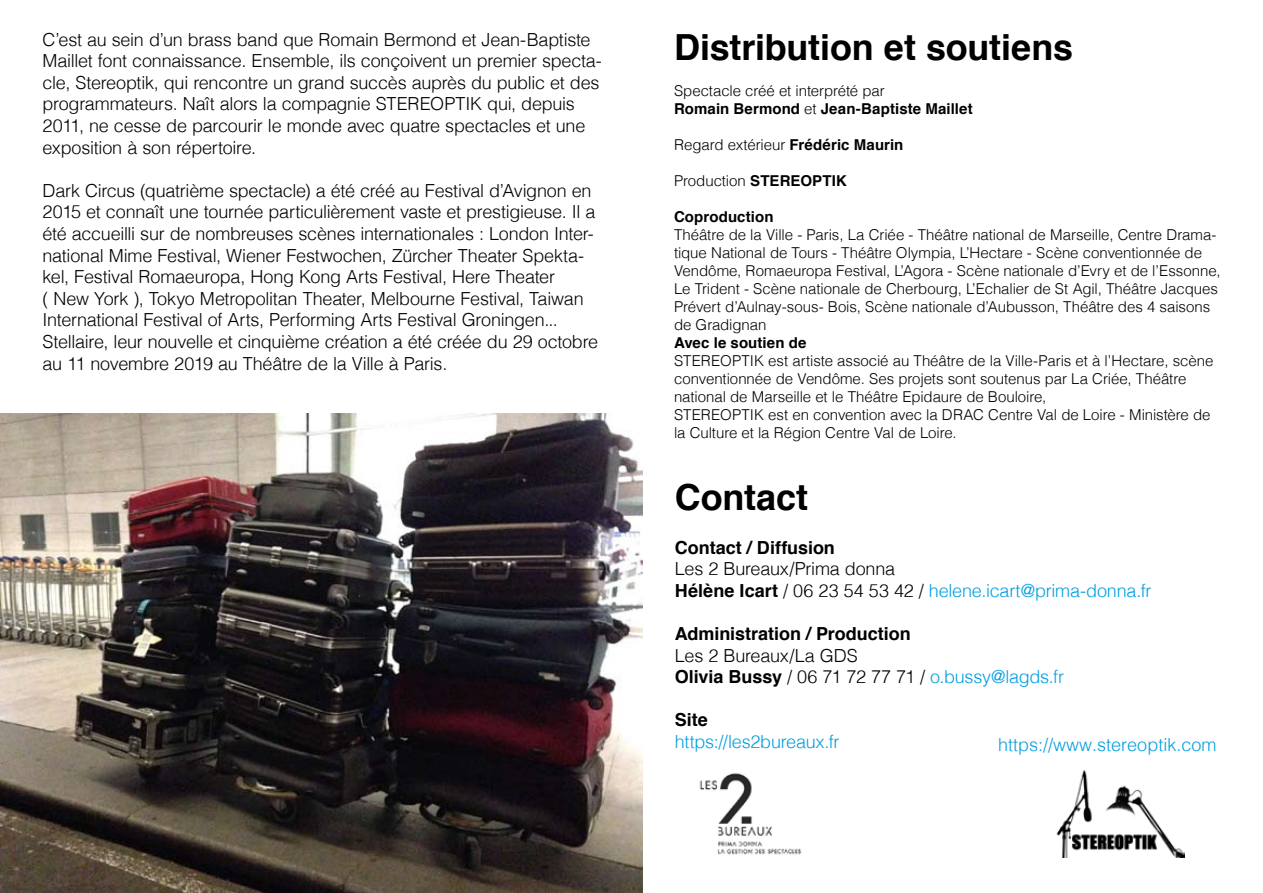
<style>
.page{position:relative;width:1263px;height:893px;background:#fff}
.page>*{position:absolute;margin:0;border:0;box-sizing:border-box;transform-origin:0 0}
.t1{font:700 36px "Helvetica";letter-spacing:-.005em;color:#000}
.t2{font:300 18px/21.6px "Helvetica";letter-spacing:-.015em;color:#000}
.t3{font:300 18px "Helvetica";color:#009ee0}
.t4{font:700 18px "Helvetica";letter-spacing:-.005em;color:#000}
.t5{font:300 15px/18px "Helvetica";letter-spacing:-.005em;color:#000}
.t6{font:700 15px/18px "Helvetica";letter-spacing:.005em;color:#000}
.s1{font-weight:300}
.s2{font-weight:700}
.s3{color:#009ee0}
</style>
<div class="page">
<img style="left:0;top:414px;width:642px;height:479px">
<img style="left:1056px;top:770px;width:128px;height:87px">
<img style="left:699px;top:772px;width:103px;height:83px">
<p class="t2" style="left:43px;top:27px;width:561px">C’est au sein d’un brass band que Romain Bermond et Jean-Baptiste Maillet font connaissance. Ensemble, ils conçoivent un premier specta&shy;cle, Stereoptik, qui rencontre un grand succès auprès du public et des programmateurs. Naît alors la compagnie STEREOPTIK qui, depuis 2011, ne cesse de parcourir le monde avec quatre spectacles et une exposition à son répertoire.</p>
<p class="t2" style="left:43px;top:178px;width:557px">Dark Circus (quatrième spectacle) a été créé au Festival d’Avignon en 2015 et connaît une tournée particulièrement vaste et prestigieuse. Il a été accueilli sur de nombreuses scènes internationales : London Inter&shy;national Mime Festival, Wiener Festwochen, Zürcher Theater Spekta&shy;kel, Festival Romaeuropa, Hong Kong Arts Festival, Here Theater<br>( New York ), Tokyo Metropolitan Theater, Melbourne Festival, Taiwan International Festival of Arts, Performing Arts Festival Groningen...<br>Stellaire, leur nouvelle et cinquième création a été créée du 29 octobre au 11 novembre 2019 au Théâtre de la Ville à Paris.</p>
<h1 class="t1" style="left:674px;top:18px;width:401px">Distribution et soutiens</h1>
<p class="t6" style="left:674px;top:82px;width:300px"><span class="s1">Spectacle créé et interprété par<br></span>Romain Bermond <span class="s1">et</span> Jean-Baptiste Maillet</p>
<p class="t5" style="left:674px;top:134px;width:231px">Regard extérieur <span class="s2">Frédéric Maurin</span></p>
<p class="t5" style="left:674px;top:170px;width:175px">Production <span class="s2">STEREOPTIK</span></p>
<p class="t6" style="left:674px;top:208px;width:101px">Coproduction</p>
<p class="t5" style="left:674px;top:224px;width:548px">Théâtre de la Ville - Paris, La Criée - Théâtre national de Marseille, Centre Drama&shy;tique National de Tours - Théâtre Olympia, L’Hectare - Scène conventionnée de Vendôme, Romaeuropa Festival, L’Agora - Scène nationale d’Evry et de l’Essonne, Le Trident - Scène nationale de Cherbourg, L’Echalier de St Agil, Théâtre Jacques Prévert d’Aulnay-sous- Bois, Scène nationale d’Aubusson, Théâtre des 4 saisons de Gradignan</p>
<p class="t6" style="left:674px;top:334px;width:134px">Avec le soutien de</p>
<p class="t5" style="left:674px;top:350px;width:541px">STEREOPTIK est artiste associé au Théâtre de la Ville-Paris et à l’Hectare, scène conventionnée de Vendôme. Ses projets sont soutenus par La Criée, Théâtre national de Marseille et le Théâtre Epidaure de Bouloire,<br>STEREOPTIK est en convention avec la DRAC Centre Val de Loire - Ministère de la Culture et la Région Centre Val de Loire.</p>
<h1 class="t1" style="left:675px;top:469px;width:135px">Contact</h1>
<p class="t4" style="left:675px;top:533px;width:162px">Contact / Diffusion</p>
<p class="t2" style="left:675px;top:557px;width:478px">Les 2 Bureaux/Prima donna<br><span class="s2">Hélène Icart</span> / 06 23 54 53 42 / <span class="s3">helene.icart@prima-donna.fr</span></p>
<p class="t4" style="left:675px;top:619px;width:237px">Administration / Production</p>
<p class="t2" style="left:675px;top:643px;width:391px">Les 2 Bureaux/La GDS<br><span class="s2">Olivia Bussy</span> / 06 71 72 77 71 / <span class="s3">o.bussy@lagds.fr</span></p>
<p class="t4" style="left:675px;top:705px;width:34px">Site</p>
<p class="t3" style="left:675px;top:726px;width:166px">https://les2bureaux.fr</p>
<p class="t3" style="left:998px;top:729px;width:220px">https://www.stereoptik.com</p>
</div>
